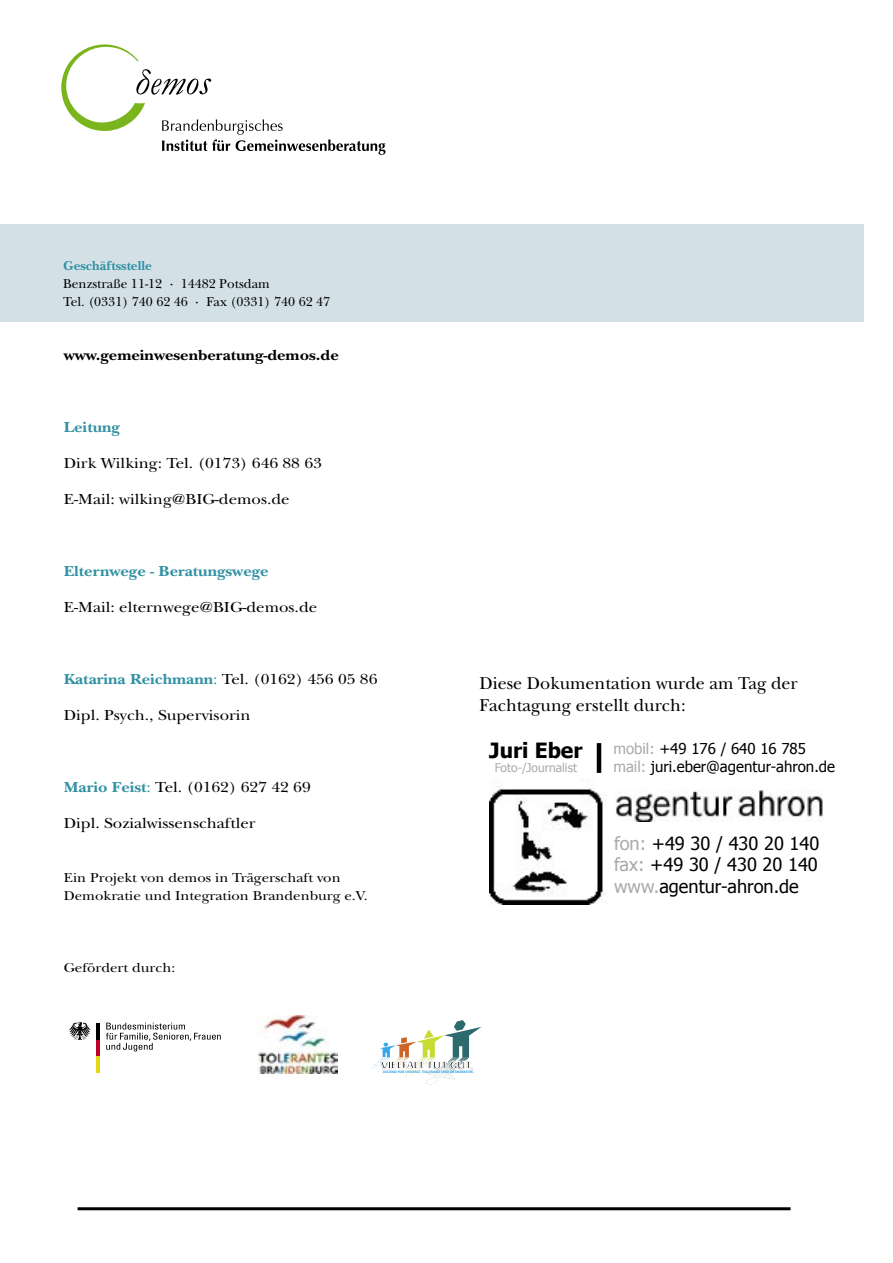
<style>
.page{position:relative;width:893px;height:1263px;background:#fff}
.page>*{position:absolute;margin:0;border:0;box-sizing:border-box;transform-origin:0 0}
.t1{font:700 21px "Tahoma";color:#000}
.t2{font:18.15px/21.8px "Tahoma";color:#000;text-align:justify}
.t3{font:18px/21.6px "New Baskerville";color:#000}
.t4{font:15.15px "New Baskerville";color:#000;scale:1.11 1}
.t5{font:700 15.15px "New Baskerville";color:#3191a3;scale:1.11 1}
.t6{font:700 15.15px "New Baskerville";color:#000;scale:1.11 1}
.t7{font:15px/18px "Tahoma";color:#000}
.t8{font:13.5px/18px "New Baskerville";color:#000;scale:1.11 1}
.t9{font:13.5px/18px "New Baskerville";color:#000}
.t10{font:700 13.5px "New Baskerville";color:#3191a3}
.t11{font:12px "Tahoma";color:#aaa}
.t12{font:700 10.8px "Neue Praxis";letter-spacing:-.04em;color:#000;scale:1.11 1}
.t13{font:700 3.6px "Neue Praxis";letter-spacing:-.015em;color:#36a7e9;scale:1.11 1}
.s1{font-weight:400}
.s2{font-weight:400;color:#000}
.s3{font-weight:700;color:#3191a3}
.s4{color:#3191a3}
.s5{color:#aaa}
</style>
<div class="page">
<hr style="left:78px;top:1207px;width:713px;height:3px;background:#000">
<div style="left:0;top:224px;width:863px;height:98px;background:#d3e1e6"></div>
<svg style="left:61px;top:44px;width:324px;height:111px"></svg>
<svg style="left:106px;top:1023px;width:115px;height:28px"></svg>
<hr style="left:96px;top:1056px;width:4px;height:17px;background:#e6d617">
<hr style="left:96px;top:1039px;width:4px;height:17px;background:#be0027">
<hr style="left:96px;top:1023px;width:4px;height:16px;background:#000">
<svg style="left:69px;top:1022px;width:22px;height:18px"></svg>
<img style="left:257px;top:1015px;width:80px;height:58px">
<svg style="left:372px;top:1020px;width:109px;height:65px"></svg>
<img style="left:489px;top:787px;width:116px;height:118px">
<img style="left:614px;top:790px;width:209px;height:31px">
<hr style="left:597px;top:743px;width:4px;height:30px;background:#000">
<p class="t10" style="left:63px;top:258px;width:90px">Geschäftsstelle</p>
<p class="t9" style="left:63px;top:275px;width:269px">Benzstraße 11-12 · 14482 Potsdam<br>Tel. (0331) 740 62 46 · Fax (0331) 740 62 47</p>
<p class="t6" style="left:64px;top:346px;width:249px">www.gemeinwesenberatung-demos.de</p>
<p class="t5" style="left:64px;top:418px;width:52px">Leitung</p>
<p class="t4" style="left:64px;top:454px;width:234px">Dirk Wilking: Tel. (0173) 646 88 63</p>
<p class="t4" style="left:64px;top:490px;width:205px">E-Mail: wilking@BIG-demos.de</p>
<p class="t5" style="left:64px;top:562px;width:186px">Elternwege - Beratungswege</p>
<p class="t4" style="left:64px;top:598px;width:230px">E-Mail: elternwege@BIG-demos.de</p>
<p class="t5" style="left:64px;top:670px;width:284px">Katarina Reichmann<span class="s1">:</span> <span class="s2">Tel. (0162) 456 05 86</span></p>
<p class="t4" style="left:64px;top:706px;width:170px">Dipl. Psych., Supervisorin</p>
<p class="t4" style="left:64px;top:778px;width:224px"><span class="s3">Mario Feist</span><span class="s4">:</span> Tel. (0162) 627 42 69</p>
<p class="t4" style="left:64px;top:814px;width:174px">Dipl. Sozialwissenschaftler</p>
<p class="t8" style="left:64px;top:869px;width:275px">Ein Projekt von demos in Trägerschaft von<br>Demokratie und Integration Brandenburg e.V.</p>
<p class="t8" style="left:64px;top:959px;width:102px">Gefördert durch:</p>
<p class="t3" style="left:479px;top:673px;width:320px">Diese Dokumentation wurde am Tag der<br>Fachtagung erstellt durch:</p>
<h1 class="t1" style="left:489px;top:736px;width:95px">Juri Eber</h1>
<p class="t11" style="left:495px;top:759px;width:84px">Foto-/Journalist</p>
<p class="t7" style="left:613px;top:739px;width:223px"><span class="s5">mobil:</span> +49 176 / 640 16 785 <span class="s5">mail:</span> juri.eber@agentur-ahron.de</p>
<p class="t2" style="left:614px;top:831px;width:207px"><span class="s5">fon:</span> +49 30 / 430 20 140 <span class="s5">fax:</span> +49 30 / 430 20 140 <span class="s5">www.</span>agentur-ahron.de</p>
<p class="t12" style="left:381px;top:1058px;width:85px">VIELFALT TUT GUT.</p>
<p class="t13" style="left:383px;top:1069px;width:84px">JUGEND FÜR VIELFALT, TOLERANZ UND DEMOKRATIE.</p>
</div>
